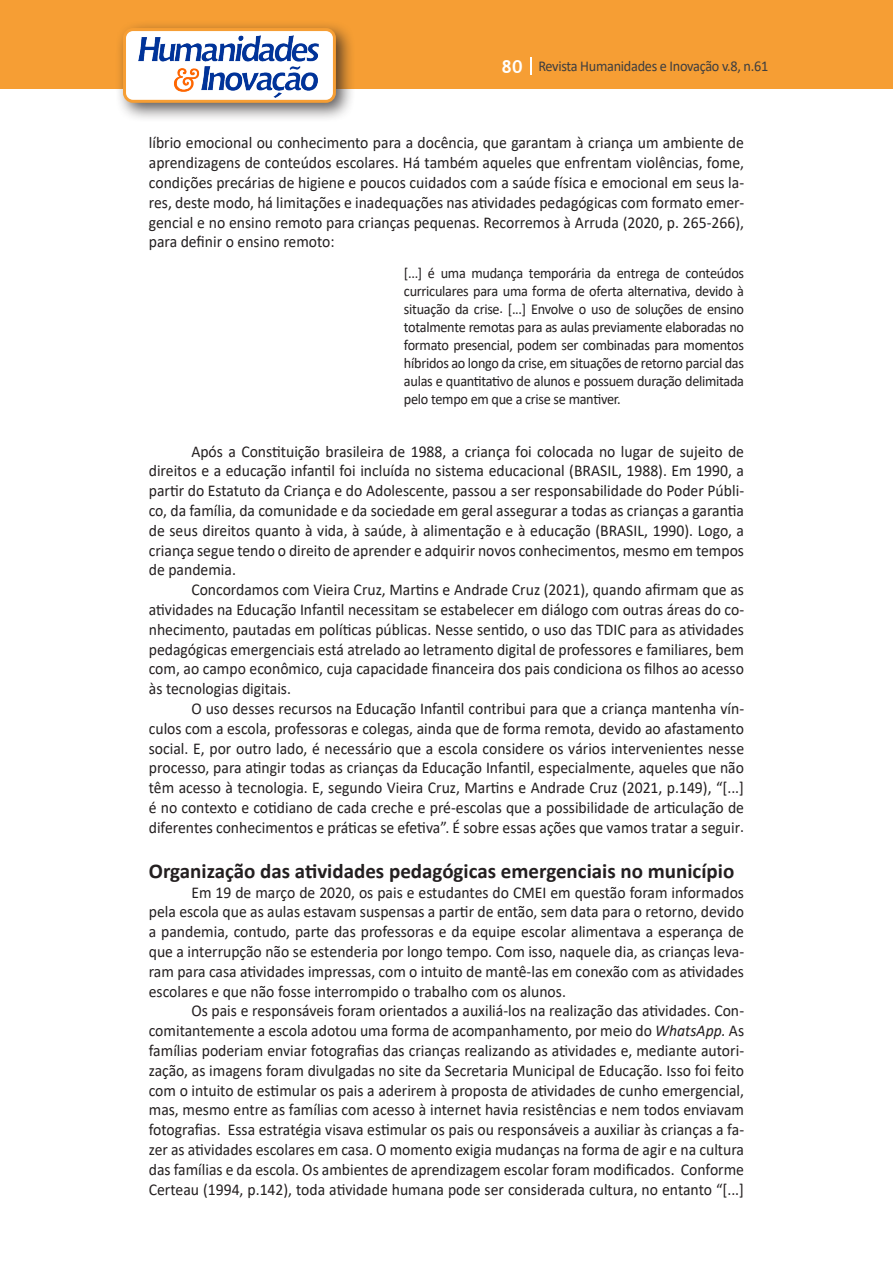
<style>
.page{position:relative;width:893px;height:1263px;background:#fff}
.page>*{position:absolute;margin:0;border:0;box-sizing:border-box;transform-origin:0 0}
.Titulo_2{font:700 21px "Calibri";color:#231f20}
.Texto{font:16.5px/19.8px "Calibri";color:#231f20;text-align:justify;scale:.95 1}
.citacao{font:15px/18px "Calibri";letter-spacing:-.02em;color:#231f20;text-align:justify;scale:.95 1}
.t1{font:15px "Calibri";letter-spacing:-.02em;color:#3e3e3f;scale:.95 1}
.s1{font-family:"Trebuchet MS";font-weight:700;font-size:18px;color:#fff}
.s2{font-style:italic}
</style>
<div class="page">
<div style="left:0;top:0;width:893px;height:88px;background:#f69e34"></div>
<svg style="left:530px;top:57px;width:2px;height:18px"></svg>
<div style="left:115px;top:20px;width:241px;height:103px;background:#231f20;opacity:.75"></div>
<div style="left:125px;top:30px;width:209px;height:71px;background:#fff;border-radius:9px"></div>
<img style="left:138px;top:35px;width:181px;height:62px">
<div style="left:123px;top:28px;width:213px;height:75px;border:3px solid #f69e34;border-radius:9px"></div>
<p class="t1" style="left:501px;top:56px;width:282px"><span class="s1">80</span> Revista Humanidades e Inovação v.8, n.61</p>
<p class="Texto" style="left:149px;top:133px;width:628px">líbrio emocional ou conhecimento para a docência, que garantam à criança um ambiente de aprendizagens de conteúdos escolares. Há também aqueles que enfrentam violências, fome, condições precárias de higiene e poucos cuidados com a saúde física e emocional em seus la&shy;res, deste modo, há limitações e inadequações nas atividades pedagógicas com formato emer&shy;gencial e no ensino remoto para crianças pequenas. Recorremos à Arruda (2020, p. 265-266), para definir o ensino remoto:</p>
<p class="citacao" style="left:404px;top:264px;width:360px">[...] é uma mudança temporária da entrega de conteúdos curriculares para uma forma de oferta alternativa, devido à situação da crise. [...] Envolve o uso de soluções de ensino totalmente remotas para as aulas previamente elaboradas no formato presencial, podem ser combinadas para momentos híbridos ao longo da crise, em situações de retorno parcial das aulas e quantitativo de alunos e possuem duração delimitada pelo tempo em que a crise se mantiver.</p>
<p class="Texto" style="left:149px;top:441px;width:628px;text-indent:43px">Após a Constituição brasileira de 1988, a criança foi colocada no lugar de sujeito de direitos e a educação infantil foi incluída no sistema educacional (BRASIL, 1988). Em 1990, a partir do Estatuto da Criança e do Adolescente, passou a ser responsabilidade do Poder Públi&shy;co, da família, da comunidade e da sociedade em geral assegurar a todas as crianças a garantia de seus direitos quanto à vida, à saúde, à alimentação e à educação (BRASIL, 1990). Logo, a criança segue tendo o direito de aprender e adquirir novos conhecimentos, mesmo em tempos de pandemia.</p>
<p class="Texto" style="left:149px;top:579px;width:628px;text-indent:43px">Concordamos com Vieira Cruz, Martins e Andrade Cruz (2021), quando afirmam que as atividades na Educação Infantil necessitam se estabelecer em diálogo com outras áreas do co&shy;nhecimento, pautadas em políticas públicas. Nesse sentido, o uso das TDIC para as atividades pedagógicas emergenciais está atrelado ao letramento digital de professores e familiares, bem com, ao campo econômico, cuja capacidade financeira dos pais condiciona os filhos ao acesso às tecnologias digitais.</p>
<p class="Texto" style="left:149px;top:698px;width:628px;text-indent:43px">O uso desses recursos na Educação Infantil contribui para que a criança mantenha vín&shy;culos com a escola, professoras e colegas, ainda que de forma remota, devido ao afastamento social. E, por outro lado, é necessário que a escola considere os vários intervenientes nesse processo, para atingir todas as crianças da Educação Infantil, especialmente, aqueles que não têm acesso à tecnologia. E, segundo Vieira Cruz, Martins e Andrade Cruz (2021, p.149), “[...] é no contexto e cotidiano de cada creche e pré-escolas que a possibilidade de articulação de diferentes conhecimentos e práticas se efetiva”. É sobre essas ações que vamos tratar a seguir.</p>
<p class="Titulo_2" style="left:149px;top:856px;width:587px">Organização das atividades pedagógicas emergenciais no município</p>
<p class="Texto" style="left:149px;top:882px;width:628px;text-indent:43px">Em 19 de março de 2020, os pais e estudantes do CMEI em questão foram informados pela escola que as aulas estavam suspensas a partir de então, sem data para o retorno, devido a pandemia, contudo, parte das professoras e da equipe escolar alimentava a esperança de que a interrupção não se estenderia por longo tempo. Com isso, naquele dia, as crianças leva&shy;ram para casa atividades impressas, com o intuito de mantê-las em conexão com as atividades escolares e que não fosse interrompido o trabalho com os alunos.</p>
<p class="Texto" style="left:149px;top:1001px;width:628px;text-indent:43px">Os pais e responsáveis foram orientados a auxiliá-los na realização das atividades. Con&shy;comitantemente a escola adotou uma forma de acompanhamento, por meio do <span class="s2">WhatsApp.</span> As famílias poderiam enviar fotografias das crianças realizando as atividades e, mediante autori&shy;zação, as imagens foram divulgadas no site da Secretaria Municipal de Educação. Isso foi feito com o intuito de estimular os pais a aderirem à proposta de atividades de cunho emergencial, mas, mesmo entre as famílias com acesso à internet havia resistências e nem todos enviavam fotografias. Essa estratégia visava estimular os pais ou responsáveis a auxiliar às crianças a fa&shy;zer as atividades escolares em casa. O momento exigia mudanças na forma de agir e na cultura das famílias e da escola. Os ambientes de aprendizagem escolar foram modificados. Conforme Certeau (1994, p.142), toda atividade humana pode ser considerada cultura, no entanto “[...]</p>
</div>
